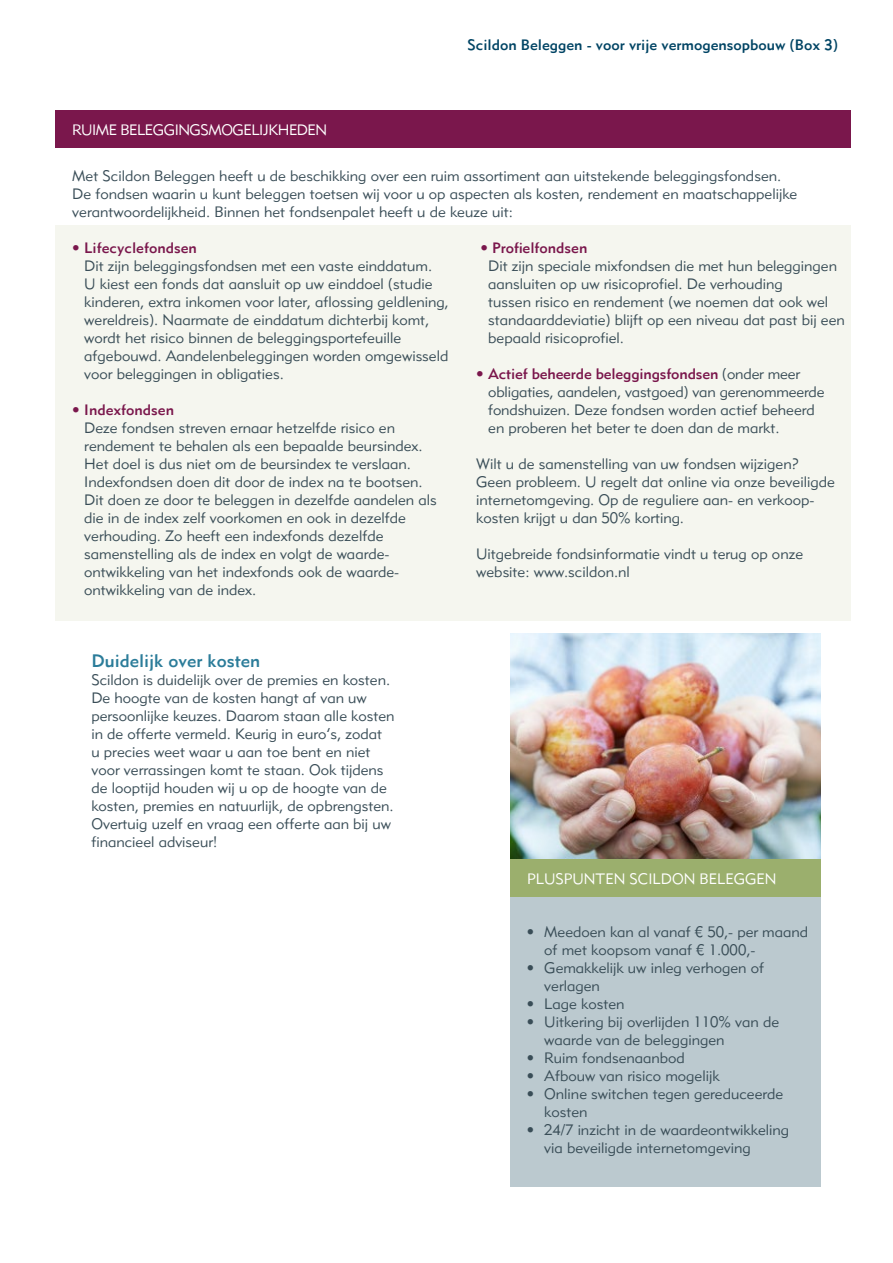
<style>
.page{position:relative;width:893px;height:1263px;background:#fff}
.page>*{position:absolute;margin:0;border:0;box-sizing:border-box;transform-origin:0 0}
.t1{font:18px "Metromedium 2 Com";color:#2b7c99}
.t2{font:15px/18px "Metrolite 2 Com";color:#394d57}
.t3{font:15px "Metromedium 2 Com";color:#7a174c}
.t4{font:15px "Metromedium 2 Com";color:#004464}
.t5{font:15px "Metrolite 2 Com";letter-spacing:-.03em;color:#fff}
.t6{font:15px "Metrolite 2 Com";color:#fff}
.s1{font-family:"Metrolite 2 Com";color:#394d57}
</style>
<div class="page">
<div style="left:510px;top:897px;width:311px;height:289px;background:#bbc9cf"></div>
<div style="left:510px;top:859px;width:311px;height:38px;background:#9baf6d"></div>
<img style="left:510px;top:634px;width:311px;height:225px">
<div style="left:55px;top:225px;width:795px;height:396px;background:#f5f6ef"></div>
<div style="left:55px;top:111px;width:795px;height:37px;background:#7a174c"></div>
<p class="t5" style="left:72px;top:120px;width:256px">RUIME BELEGGINGSMOGELIJKHEDEN</p>
<p class="t4" style="left:467px;top:36px;width:372px">Scildon Beleggen - voor vrije vermogensopbouw (Box 3)</p>
<p class="t2" style="left:72px;top:167px;width:727px">Met Scildon Beleggen heeft u de beschikking over een ruim assortiment aan uitstekende beleggingsfondsen.<br>De fondsen waarin u kunt beleggen toetsen wij voor u op aspecten als kosten, rendement en maatschappelijke verantwoordelijkheid. Binnen het fondsenpalet heeft u de keuze uit:</p>
<p class="t3" style="left:72px;top:239px;width:126px">• Lifecyclefondsen</p>
<p class="t2" style="left:84px;top:257px;width:366px">Dit zijn beleggingsfondsen met een vaste einddatum.<br>U kiest een fonds dat aansluit op uw einddoel (studie kinderen, extra inkomen voor later, aflossing geldlening, wereldreis). Naarmate de einddatum dichterbij komt, wordt het risico binnen de beleggingsportefeuille afgebouwd. Aandelenbeleggingen worden omgewisseld voor beleggingen in obligaties.</p>
<p class="t3" style="left:72px;top:401px;width:103px">• Indexfondsen</p>
<p class="t2" style="left:84px;top:419px;width:354px">Deze fondsen streven ernaar hetzelfde risico en rendement te behalen als een bepaalde beursindex.<br>Het doel is dus niet om de beursindex te verslaan.<br>Indexfondsen doen dit door de index na te bootsen.<br>Dit doen ze door te beleggen in dezelfde aandelen als die in de index zelf voorkomen en ook in dezelfde verhouding. Zo heeft een indexfonds dezelfde samenstelling als de index en volgt de waarde&shy;ontwikkeling van het indexfonds ook de waarde&shy;ontwikkeling van de index.</p>
<p class="t1" style="left:91px;top:650px;width:170px">Duidelijk over kosten</p>
<p class="t2" style="left:91px;top:671px;width:305px">Scildon is duidelijk over de premies en kosten.<br>De hoogte van de kosten hangt af van uw persoonlijke keuzes. Daarom staan alle kosten in de offerte vermeld. Keurig in euro’s, zodat<br>u precies weet waar u aan toe bent en niet voor verrassingen komt te staan. Ook tijdens de looptijd houden wij u op de hoogte van de kosten, premies en natuurlijk, de opbrengsten.<br>Overtuig uzelf en vraag een offerte aan bij uw financieel adviseur!</p>
<p class="t3" style="left:480px;top:239px;width:109px">• Profielfondsen</p>
<p class="t2" style="left:488px;top:257px;width:358px">Dit zijn speciale mixfondsen die met hun beleggingen aansluiten op uw risicoprofiel. De verhouding<br>tussen risico en rendement (we noemen dat ook wel standaarddeviatie) blijft op een niveau dat past bij een bepaald risicoprofiel.</p>
<p class="t3" style="left:476px;top:365px;width:325px">• Actief beheerde beleggingsfondsen <span class="s1">(onder meer</span></p>
<p class="t2" style="left:488px;top:383px;width:338px">obligaties, aandelen, vastgoed) van gerenommeerde fondshuizen. Deze fondsen worden actief beheerd en proberen het beter te doen dan de markt.</p>
<p class="t2" style="left:476px;top:455px;width:360px">Wilt u de samenstelling van uw fondsen wijzigen?<br>Geen probleem. U regelt dat online via onze beveiligde internetomgeving. Op de reguliere aan- en verkoop&shy;kosten krijgt u dan 50% korting.</p>
<p class="t2" style="left:476px;top:545px;width:328px">Uitgebreide fondsinformatie vindt u terug op onze website: www.scildon.nl</p>
<p class="t6" style="left:527px;top:869px;width:251px">PLUSPUNTEN SCILDON BELEGGEN</p>
<p class="t2" style="left:544px;top:923px;width:265px;text-indent:-17px">• Meedoen kan al vanaf € 50,- per maand of met koopsom vanaf € 1.000,-</p>
<p class="t2" style="left:544px;top:959px;width:221px;text-indent:-17px">• Gemakkelijk uw inleg verhogen of verlagen</p>
<p class="t2" style="left:527px;top:995px;width:99px">• Lage kosten</p>
<p class="t2" style="left:544px;top:1013px;width:236px;text-indent:-17px">• Uitkering bij overlijden 110% van de waarde van de beleggingen</p>
<p class="t2" style="left:527px;top:1049px;width:159px">• Ruim fondsenaanbod</p>
<p class="t2" style="left:527px;top:1067px;width:194px">• Afbouw van risico mogelijk</p>
<p class="t2" style="left:544px;top:1085px;width:241px;text-indent:-17px">• Online switchen tegen gereduceerde kosten</p>
<p class="t2" style="left:544px;top:1121px;width:246px;text-indent:-17px">• 24/7 inzicht in de waardeontwikkeling via beveiligde internetomgeving</p>
</div>
